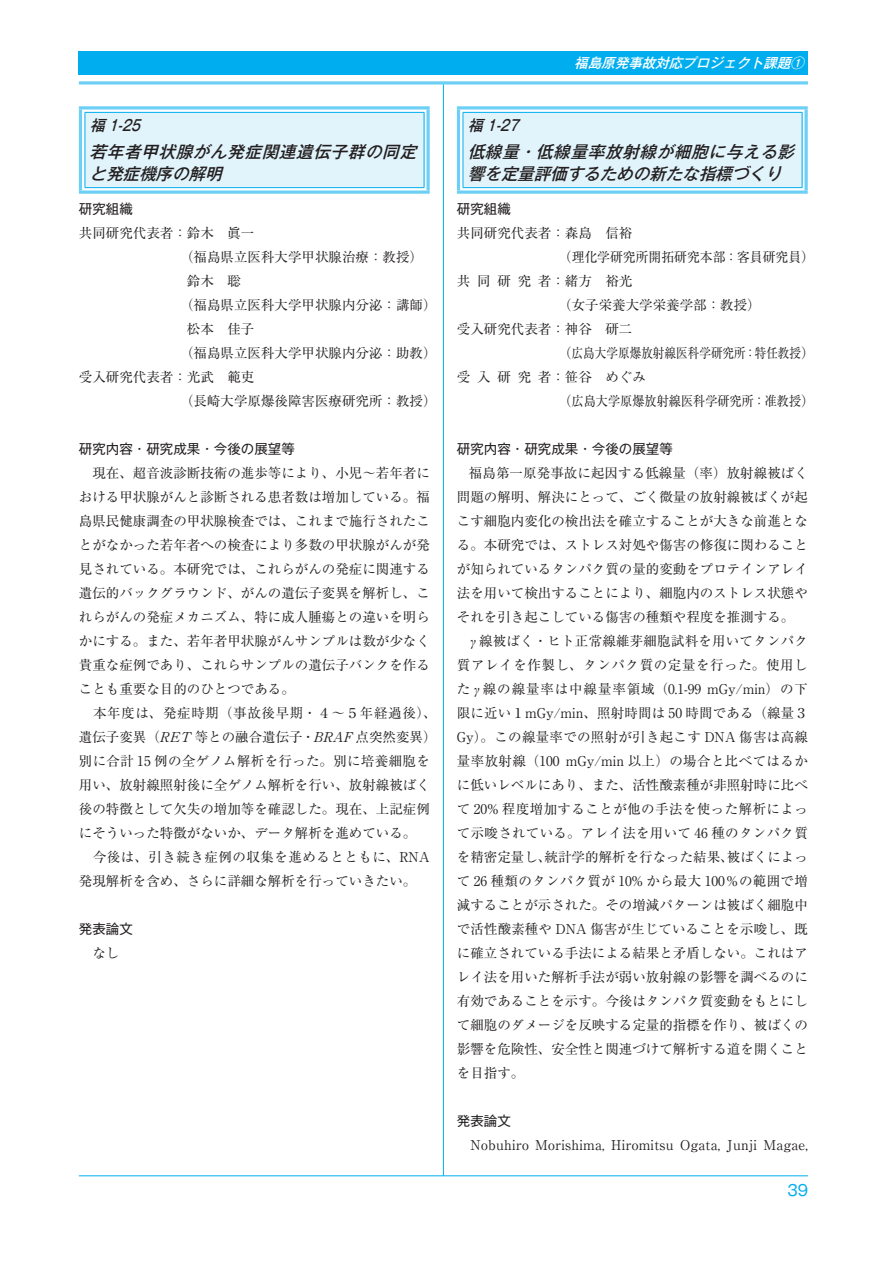
<style>
.page{position:relative;width:893px;height:1263px;background:#fff}
.page>*{position:absolute;margin:0;border:0;box-sizing:border-box;transform-origin:0 0}
.t1{font:italic 500 16.5px/22.5px "Gothic MB101 Pro";color:#231f20}
.t2{font:italic 500 15px "Gothic MB101 Pro";color:#231f20}
.t3{font:15px "Gothic MB101 Pro";color:#00aeef}
.t4{font:13.5px/24px "Ryumin Pro";color:#231f20;text-align:justify}
.t5{font:13.5px "Gothic MB101 Pro";color:#231f20}
.t6{font:13.5px "Ryumin Pro";letter-spacing:.02em;color:#231f20}
.t7{font:13.5px "Ryumin Pro";letter-spacing:.5em;color:#231f20}
.t8{font:italic 500 13.5px "Gothic MB101 Pro";color:#fff}
.s1{font-family:"Times New Roman";font-style:italic}
</style>
<div class="page">
<hr style="left:79px;top:1175px;width:729px;height:1px;background:#00aeef">
<hr style="left:443px;top:83px;width:1px;height:1093px;background:#00aeef">
<svg style="left:79px;top:81px;width:729px;height:4px;fill:#71d1f6"></svg>
<div style="left:79px;top:51px;width:729px;height:23px;background:#00aeef"></div>
<hr style="left:457px;top:106px;width:351px;height:3px;background:#6bcff6">
<hr style="left:457px;top:109px;width:3px;height:81px;background:#6bcff6">
<svg style="left:804px;top:109px;width:4px;height:81px"></svg>
<svg style="left:457px;top:190px;width:351px;height:4px"></svg>
<div style="left:463px;top:112px;width:339px;height:76px;background:#e1f4fc"></div>
<hr style="left:463px;top:112px;width:339px;height:1px;background:#00aeef">
<hr style="left:463px;top:113px;width:1px;height:74px;background:#00aeef">
<hr style="left:802px;top:113px;width:1px;height:74px;background:#00aeef">
<hr style="left:463px;top:187px;width:339px;height:1px;background:#00aeef">
<hr style="left:79px;top:106px;width:351px;height:3px;background:#6bcff6">
<hr style="left:79px;top:109px;width:3px;height:81px;background:#6bcff6">
<svg style="left:426px;top:109px;width:4px;height:81px"></svg>
<svg style="left:79px;top:190px;width:351px;height:4px"></svg>
<div style="left:85px;top:112px;width:339px;height:76px;background:#e1f4fc"></div>
<hr style="left:85px;top:112px;width:339px;height:1px;background:#00aeef">
<hr style="left:85px;top:113px;width:1px;height:74px;background:#00aeef">
<hr style="left:424px;top:113px;width:1px;height:74px;background:#00aeef">
<hr style="left:85px;top:187px;width:339px;height:1px;background:#00aeef">
<p class="t2" style="left:90px;top:113px;width:57px">福 1-25</p>
<p class="t1" style="left:90px;top:138px;width:334px">若年者甲状腺がん発症関連遺伝子群の同定と発症機序の解明</p>
<p class="t5" style="left:79px;top:198px;width:56px">研究組織</p>
<p class="t4" style="left:79px;top:220px;width:177px">共同研究代表者：鈴木　眞一</p>
<p class="t4" style="left:180px;top:244px;width:244px">（福島県立医科大学甲状腺治療：教授）</p>
<p class="t4" style="left:187px;top:268px;width:55px">鈴木　聡</p>
<p class="t4" style="left:180px;top:292px;width:258px">（福島県立医科大学甲状腺内分泌：講師）</p>
<p class="t4" style="left:187px;top:316px;width:69px">松本　佳子</p>
<p class="t4" style="left:180px;top:340px;width:258px">（福島県立医科大学甲状腺内分泌：助教）</p>
<p class="t4" style="left:79px;top:364px;width:177px">受入研究代表者：光武　範吏</p>
<p class="t4" style="left:180px;top:388px;width:258px">（長崎大学原爆後障害医療研究所：教授）</p>
<p class="t5" style="left:79px;top:438px;width:218px">研究内容・研究成果・今後の展望等</p>
<p class="t4" style="left:79px;top:460px;width:359px;text-align:left">　現在、超音波診断技術の進歩等により、小児〜若年者における甲状腺がんと診断される患者数は増加している。福島県民健康調査の甲状腺検査では、これまで施行されたことがなかった若年者への検査により多数の甲状腺がんが発見されている。本研究では、これらがんの発症に関連する遺伝的バックグラウンド、がんの遺伝子変異を解析し、これらがんの発症メカニズム、特に成人腫瘍との違いを明らかにする。また、若年者甲状腺がんサンプルは数が少なく貴重な症例であり、これらサンプルの遺伝子バンクを作ることも重要な目的のひとつである。<br>　本年度は、発症時期（事故後早期・４～５年経過後）、遺伝子変異（RET 等との融合遺伝子・BRAF 点突然変異）別に合計 15 例の全ゲノム解析を行った。別に培養細胞を用い、放射線照射後に全ゲノム解析を行い、放射線被ばく後の特徴として欠失の増加等を確認した。現在、上記症例にそういった特徴がないか、データ解析を進めている。<br>　今後は、引き続き症例の収集を進めるとともに、RNA発現解析を含め、さらに詳細な解析を行っていきたい。</p>
<p class="t5" style="left:79px;top:918px;width:56px">発表論文</p>
<p class="t4" style="left:79px;top:940px;width:42px">　なし</p>
<p class="t8" style="left:574px;top:51px;width:236px">福島原発事故対応プロジェクト課題①</p>
<p class="t2" style="left:468px;top:113px;width:57px">福 1-27</p>
<p class="t1" style="left:468px;top:138px;width:334px">低線量・低線量率放射線が細胞に与える影響を定量評価するための新たな指標づくり</p>
<p class="t5" style="left:457px;top:198px;width:55px">研究組織</p>
<p class="t4" style="left:457px;top:220px;width:177px">共同研究代表者：森島　信裕</p>
<p class="t4" style="left:558px;top:244px;width:258px">（理化学研究所開拓研究本部：客員研究員）</p>
<p class="t7" style="left:457px;top:271px;width:177px">共同研究者：緒方　裕光</p>
<p class="t4" style="left:558px;top:292px;width:204px">（女子栄養大学栄養学部：教授）</p>
<p class="t4" style="left:457px;top:316px;width:177px">受入研究代表者：神谷　研二</p>
<p class="t4" style="left:558px;top:340px;width:258px">（広島大学原爆放射線医科学研究所：特任教授）</p>
<p class="t7" style="left:457px;top:367px;width:190px">受入研究者：笹谷　めぐみ</p>
<p class="t4" style="left:558px;top:388px;width:258px">（広島大学原爆放射線医科学研究所：准教授）</p>
<p class="t5" style="left:457px;top:438px;width:217px">研究内容・研究成果・今後の展望等</p>
<p class="t4" style="left:457px;top:460px;width:353px;text-indent:12px">福島第一原発事故に起因する低線量（率）放射線被ばく問題の解明、解決にとって、ごく微量の放射線被ばくが起こす細胞内変化の検出法を確立することが大きな前進となる。本研究では、ストレス対処や傷害の修復に関わることが知られているタンパク質の量的変動をプロテインアレイ法を用いて検出することにより、細胞内のストレス状態やそれを引き起こしている傷害の種類や程度を推測する。</p>
<p class="t4" style="left:457px;top:628px;width:353px;text-indent:14px"><span class="s1">γ</span> 線被ばく・ヒト正常線維芽細胞試料を用いてタンパク質アレイを作製し、タンパク質の定量を行った。使用した <span class="s1">γ</span> 線の線量率は中線量率領域（0.1-99 mGy/min）の下限に近い１mGy/min、照射時間は 50 時間である（線量３<br>Gy）。この線量率での照射が引き起こす DNA 傷害は高線量率放射線（100 mGy/min 以上）の場合と比べてはるかに低いレベルにあり、また、活性酸素種が非照射時に比べて 20% 程度増加することが他の手法を使った解析によって示唆されている。アレイ法を用いて 46 種のタンパク質を精密定量し、統計学的解析を行なった結果、被ばくによって 26 種類のタンパク質が 10% から最大 100％の範囲で増減することが示された。その増減パターンは被ばく細胞中で活性酸素種や DNA 傷害が生じていることを示唆し、既に確立されている手法による結果と矛盾しない。これはアレイ法を用いた解析手法が弱い放射線の影響を調べるのに有効であることを示す。今後はタンパク質変動をもとにして細胞のダメージを反映する定量的指標を作り、被ばくの影響を危険性、安全性と関連づけて解析する道を開くことを目指す。</p>
<p class="t5" style="left:457px;top:1110px;width:55px">発表論文</p>
<p class="t6" style="left:457px;top:1135px;width:353px">　Nobuhiro Morishima, Hiromitsu Ogata, Junji Magae,</p>
<p class="t3" style="left:787px;top:1178px;width:22px">39</p>
</div>
